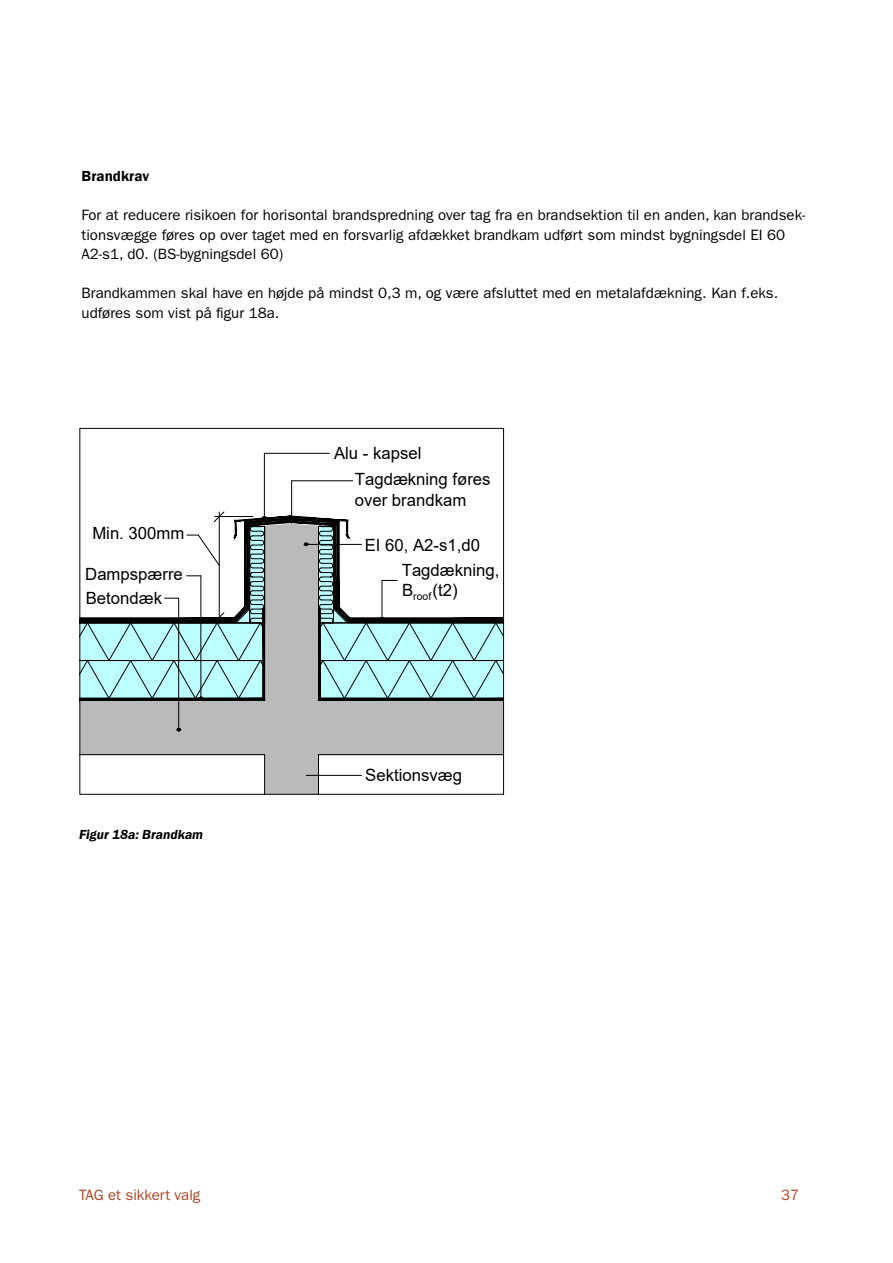
<style>
.page{position:relative;width:893px;height:1263px;background:#fff}
.page>*{position:absolute;margin:0;border:0;box-sizing:border-box;transform-origin:0 0}
.t1{font:16.8px/20.2px "Arial";color:#000}
.t2{font:15px/19.5px "Franklin Gothic LT Pro";color:#000}
.t3{font:15px "Franklin Gothic LT Pro";color:#b24225}
.t4{font:600 15px "Franklin Gothic";color:#000}
.t5{font:italic 600 13.5px "Franklin Gothic";color:#000}
.t6{font:10.5px "Arial";color:#000}
</style>
<div class="page">
<hr style="left:291px;top:481px;width:1px;height:40px;background:#000">
<hr style="left:292px;top:480px;width:61px;height:1px;background:#000">
<hr style="left:264px;top:453px;width:1px;height:65px;background:#000">
<hr style="left:264px;top:453px;width:65px;height:1px;background:#000">
<svg style="left:81px;top:511px;width:421px;height:282px"></svg>
<div style="left:79px;top:428px;width:425px;height:367px;border:1px solid #000"></div>
<p class="t4" style="left:82px;top:167px;width:69px">Brandkrav</p>
<p class="t2" style="left:82px;top:206px;width:725px">For at reducere risikoen for horisontal brandspredning over tag fra en brandsektion til en anden, kan brandsek&shy;tionsvægge føres op over taget med en forsvarlig afdækket brandkam udført som mindst bygningsdel EI 60<br>A2-s1, d0. (BS-bygningsdel 60)</p>
<p class="t2" style="left:82px;top:284px;width:698px">Brandkammen skal have en højde på mindst 0,3 m, og være afsluttet med en metalafdækning. Kan f.eks. udføres som vist på figur 18a.</p>
<p class="t1" style="left:334px;top:443px;width:89px">Alu - kapsel</p>
<p class="t1" style="left:92px;top:523px;width:94px">Min. 300mm</p>
<p class="t1" style="left:85px;top:564px;width:99px">Dampspærre</p>
<p class="t1" style="left:86px;top:588px;width:78px">Betondæk</p>
<p class="t5" style="left:79px;top:826px;width:126px">Figur 18a: Brandkam</p>
<p class="t1" style="left:355px;top:469px;width:137px">Tagdækning føres over brandkam</p>
<p class="t1" style="left:365px;top:535px;width:117px">EI 60, A2-s1,d0</p>
<p class="t1" style="left:402px;top:559px;width:99px">Tagdækning,<br>B (t2)</p>
<p class="t6" style="left:413px;top:589px;width:20px">roof</p>
<p class="t1" style="left:365px;top:765px;width:98px">Sektionsvæg</p>
<p class="t3" style="left:79px;top:1186px;width:123px">TAG et sikkert valg</p>
<p class="t3" style="left:781px;top:1186px;width:19px">37</p>
</div>
